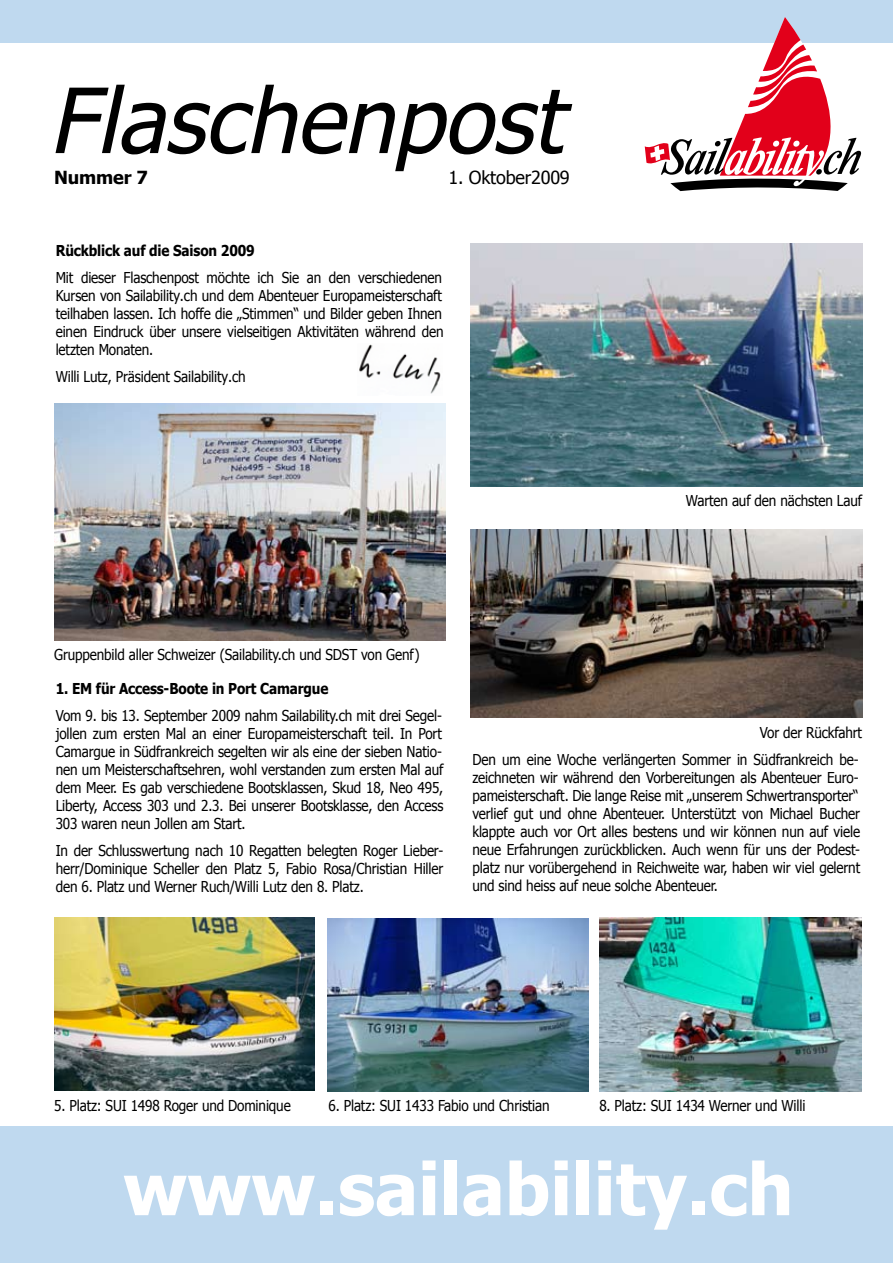
<style>
.page{position:relative;width:893px;height:1263px;background:#fff}
.page>*{position:absolute;margin:0;border:0;box-sizing:border-box;transform-origin:0 0}
.t1{font:italic 90px "Tahoma";color:#000}
.t2{font:700 72px "Tahoma";color:#fff}
.t3{font:18px "Tahoma";letter-spacing:-.01em;color:#000}
.t4{font:700 18px "Tahoma";letter-spacing:-.01em;color:#000}
.t5{font:15px/18px "Tahoma";letter-spacing:-.01em;color:#000;text-align:justify;scale:.9 1}
.t6{font:700 15px "Tahoma";letter-spacing:-.01em;color:#000;scale:.9 1}
</style>
<div class="page">
<div style="left:0;top:1126px;width:893px;height:137px;background:#bfd9ef"></div>
<div style="left:0;top:0;width:893px;height:43px;background:#bfd9ef"></div>
<svg style="left:645px;top:17px;width:216px;height:174px"></svg>
<img style="left:359px;top:344px;width:82px;height:50px">
<img style="left:471px;top:529px;width:391px;height:189px">
<img style="left:54px;top:917px;width:261px;height:174px">
<img style="left:600px;top:917px;width:261px;height:174px">
<img style="left:327px;top:918px;width:261px;height:173px">
<img style="left:54px;top:404px;width:391px;height:236px">
<img style="left:471px;top:244px;width:391px;height:243px">
<h1 class="t1" style="left:49px;top:63px;width:538px">Flaschenpost</h1>
<p class="t4" style="left:54px;top:166px;width:95px">Nummer 7</p>
<p class="t3" style="left:449px;top:166px;width:123px">1. Oktober2009</p>
<p class="t6" style="left:56px;top:241px;width:223px">Rückblick auf die Saison 2009</p>
<p class="t5" style="left:56px;top:268px;width:432px">Mit dieser Flaschenpost möchte ich Sie an den verschiedenen Kursen von Sailability.ch und dem Abenteuer Europameisterschaft teilhaben lassen. Ich hoffe die „Stimmen“ und Bilder geben Ihnen einen Eindruck über unsere vielseitigen Aktivitäten während den letzten Monaten.</p>
<p class="t5" style="left:56px;top:367px;width:213px">Willi Lutz, Präsident Sailability.ch</p>
<p class="t5" style="left:686px;top:491px;width:197px">Warten auf den nächsten Lauf</p>
<p class="t5" style="left:54px;top:645px;width:407px">Gruppenbild aller Schweizer (Sailability.ch und SDST von Genf)</p>
<p class="t6" style="left:56px;top:679px;width:304px">1. EM für Access-Boote in Port Camargue</p>
<p class="t5" style="left:56px;top:706px;width:432px">Vom 9. bis 13. September 2009 nahm Sailability.ch mit drei Segel&shy;jollen zum ersten Mal an einer Europameisterschaft teil. In Port Camargue in Südfrankreich segelten wir als eine der sieben Natio&shy;nen um Meisterschaftsehren, wohl verstanden zum ersten Mal auf dem Meer. Es gab verschiedene Bootsklassen, Skud 18, Neo 495, Liberty, Access 303 und 2.3. Bei unserer Bootsklasse, den Access 303 waren neun Jollen am Start.</p>
<p class="t5" style="left:56px;top:841px;width:432px">In der Schlusswertung nach 10 Regatten belegten Roger Lieber&shy;herr/Dominique Scheller den Platz 5, Fabio Rosa/Christian Hiller den 6. Platz und Werner Ruch/Willi Lutz den 8. Platz.</p>
<p class="t5" style="left:472px;top:718px;width:434px;line-height:27.3px;text-align:right">Vor der Rückfahrt<br>Den um eine Woche verlängerten Sommer in Südfrankreich be-</p>
<p class="t5" style="left:472px;top:768px;width:432px">zeichneten wir während den Vorbereitungen als Abenteuer Euro&shy;pameisterschaft. Die lange Reise mit „unserem Schwertransporter“ verlief gut und ohne Abenteuer. Unterstützt von Michael Bucher klappte auch vor Ort alles bestens und wir können nun auf viele neue Erfahrungen zurückblicken. Auch wenn für uns der Podest&shy;platz nur vorübergehend in Reichweite war, haben wir viel gelernt und sind heiss auf neue solche Abenteuer.</p>
<p class="t5" style="left:54px;top:1095px;width:264px">5. Platz: SUI 1498 Roger und Dominique</p>
<p class="t5" style="left:328px;top:1096px;width:247px">6. Platz: SUI 1433 Fabio und Christian</p>
<p class="t5" style="left:599px;top:1096px;width:231px">8. Platz: SUI 1434 Werner und Willi</p>
<h2 class="t2" style="left:123px;top:1143px;width:672px">www.sailability.ch</h2>
</div>
